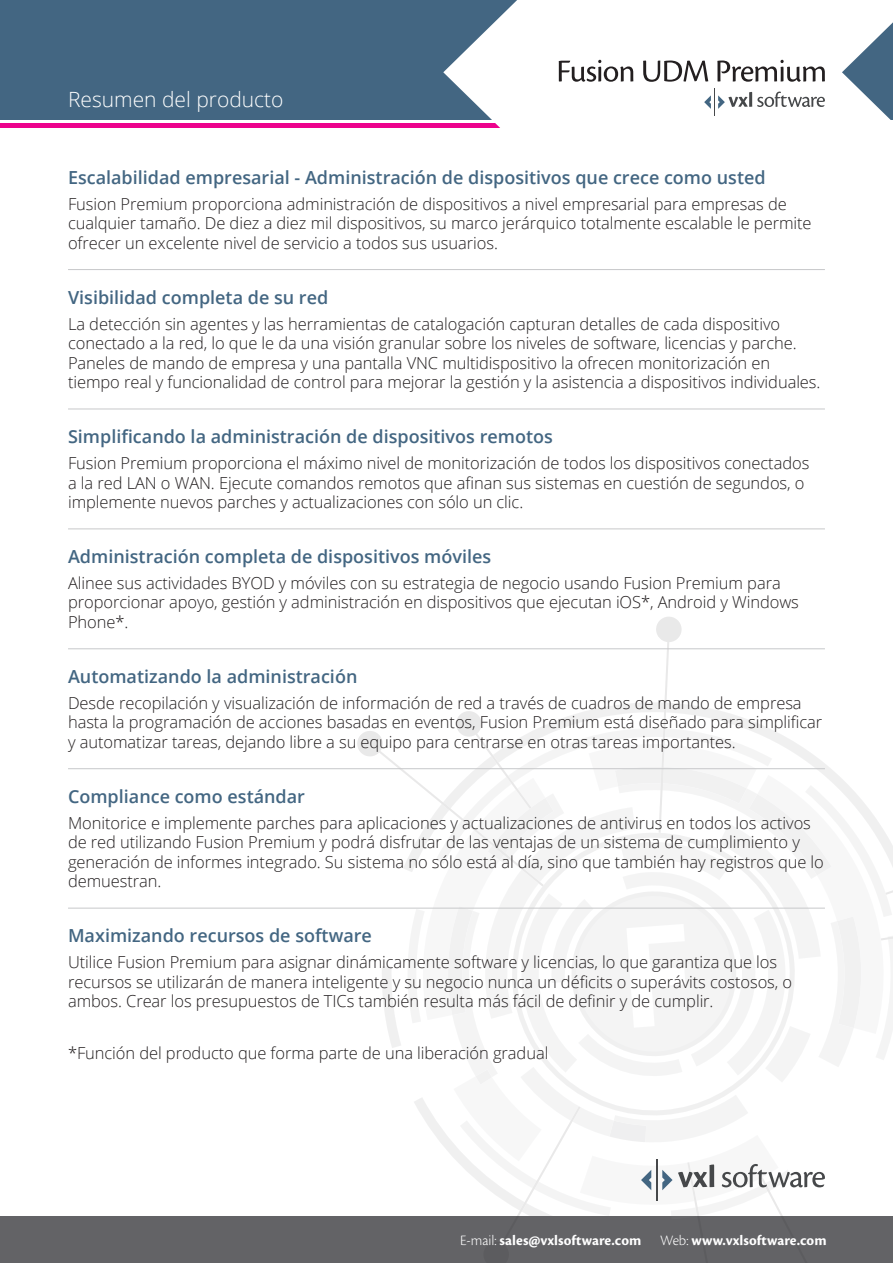
<style>
.page{position:relative;width:893px;height:1263px;background:#fff}
.page>*{position:absolute;margin:0;border:0;box-sizing:border-box;transform-origin:0 0}
.t1{font:300 21px "Open Sans";color:#fff}
.Paragraph_line{font:600 18px "Open Sans";color:#436682}
.Paragraph_no_line_co{font:600 18px "Open Sans";color:#436682}
.Body_copy{font:300 16.5px/19.5px "Open Sans";letter-spacing:-.005em;color:#231f20}
.t2{font:700 15px "Cronos Pro";letter-spacing:.005em;color:#fff}
.s1{font-weight:300}
</style>
<div class="page">
<div style="left:0;top:1216px;width:893px;height:47px;background:#636366"></div>
<div style="left:0;top:0;width:893px;height:119px;background:#436682"></div>
<div style="left:0;top:123px;width:886px;height:5px;background:#ed028c"></div>
<svg style="left:443px;top:0;width:450px;height:128px;fill:#fff"></svg>
<svg style="left:704px;top:88px;width:121px;height:28px;background:#e0e1e2"></svg>
<svg style="left:559px;top:60px;width:74px;height:22px;background:#bdbbbc"></svg>
<svg style="left:643px;top:61px;width:65px;height:21px"></svg>
<svg style="left:717px;top:60px;width:108px;height:22px;background:#bebdbd"></svg>
<svg style="left:357px;top:617px;width:536px;height:599px"></svg>
<hr style="left:656px;top:1159px;width:1px;height:42px;background:#46484a">
<hr style="left:68px;top:269px;width:757px;height:1px;background:#c7c8ca">
<hr style="left:68px;top:409px;width:757px;height:1px;background:#c7c8ca">
<hr style="left:68px;top:529px;width:757px;height:1px;background:#c7c8ca">
<hr style="left:68px;top:648px;width:757px;height:1px;background:#c7c8ca">
<hr style="left:68px;top:768px;width:757px;height:1px;background:#c7c8ca">
<hr style="left:68px;top:908px;width:757px;height:1px;background:#c7c8ca">
<p class="t1" style="left:68px;top:85px;width:217px">Resumen del producto</p>
<p class="Paragraph_no_line_co" style="left:68px;top:165px;width:699px">Escalabilidad empresarial - Administración de dispositivos que crece como usted</p>
<p class="Body_copy" style="left:68px;top:194px;width:745px">Fusion Premium proporciona administración de dispositivos a nivel empresarial para empresas de cualquier tamaño. De diez a diez mil dispositivos, su marco jerárquico totalmente escalable le permite ofrecer un excelente nivel de servicio a todos sus usuarios.</p>
<p class="Paragraph_line" style="left:68px;top:285px;width:262px">Visibilidad completa de su red</p>
<p class="Body_copy" style="left:68px;top:313px;width:754px">La detección sin agentes y las herramientas de catalogación capturan detalles de cada dispositivo conectado a la red, lo que le da una visión granular sobre los niveles de software, licencias y parche.<br>Paneles de mando de empresa y una pantalla VNC multidispositivo la ofrecen monitorización en tiempo real y funcionalidad de control para mejorar la gestión y la asistencia a dispositivos individuales.</p>
<p class="Paragraph_line" style="left:68px;top:424px;width:486px">Simplificando la administración de dispositivos remotos</p>
<p class="Body_copy" style="left:68px;top:453px;width:743px">Fusion Premium proporciona el máximo nivel de monitorización de todos los dispositivos conectados a la red LAN o WAN. Ejecute comandos remotos que afinan sus sistemas en cuestión de segundos, o implemente nuevos parches y actualizaciones con sólo un clic.</p>
<p class="Paragraph_line" style="left:68px;top:544px;width:425px">Administración completa de dispositivos móviles</p>
<p class="Body_copy" style="left:68px;top:573px;width:732px">Alinee sus actividades BYOD y móviles con su estrategia de negocio usando Fusion Premium para proporcionar apoyo, gestión y administración en dispositivos que ejecutan iOS*, Android y Windows<br>Phone*.</p>
<p class="Paragraph_line" style="left:68px;top:664px;width:291px">Automatizando la administración</p>
<p class="Body_copy" style="left:68px;top:693px;width:756px">Desde recopilación y visualización de información de red a través de cuadros de mando de empresa hasta la programación de acciones basadas en eventos, Fusion Premium está diseñado para simplificar y automatizar tareas, dejando libre a su equipo para centrarse en otras tareas importantes.</p>
<p class="Paragraph_line" style="left:68px;top:784px;width:238px">Compliance como estándar</p>
<p class="Body_copy" style="left:68px;top:813px;width:757px">Monitorice e implemente parches para aplicaciones y actualizaciones de antivirus en todos los activos de red utilizando Fusion Premium y podrá disfrutar de las ventajas de un sistema de cumplimiento y generación de informes integrado. Su sistema no sólo está al día, sino que también hay registros que lo demuestran.</p>
<p class="Paragraph_line" style="left:68px;top:923px;width:305px">Maximizando recursos de software</p>
<p class="Body_copy" style="left:68px;top:952px;width:726px">Utilice Fusion Premium para asignar dinámicamente software y licencias, lo que garantiza que los recursos se utilizarán de manera inteligente y su negocio nunca un déficits o superávits costosos, o ambos. Crear los presupuestos de TICs también resulta más fácil de definir y de cumplir.</p>
<p class="Body_copy" style="left:68px;top:1043px;width:482px">*Función del producto que forma parte de una liberación gradual</p>
<p class="t2" style="left:460px;top:1231px;width:368px"><span class="s1">E-mail:</span> sales@vxlsoftware.com <span class="s1">Web:</span> www.vxlsoftware.com</p>
</div>
